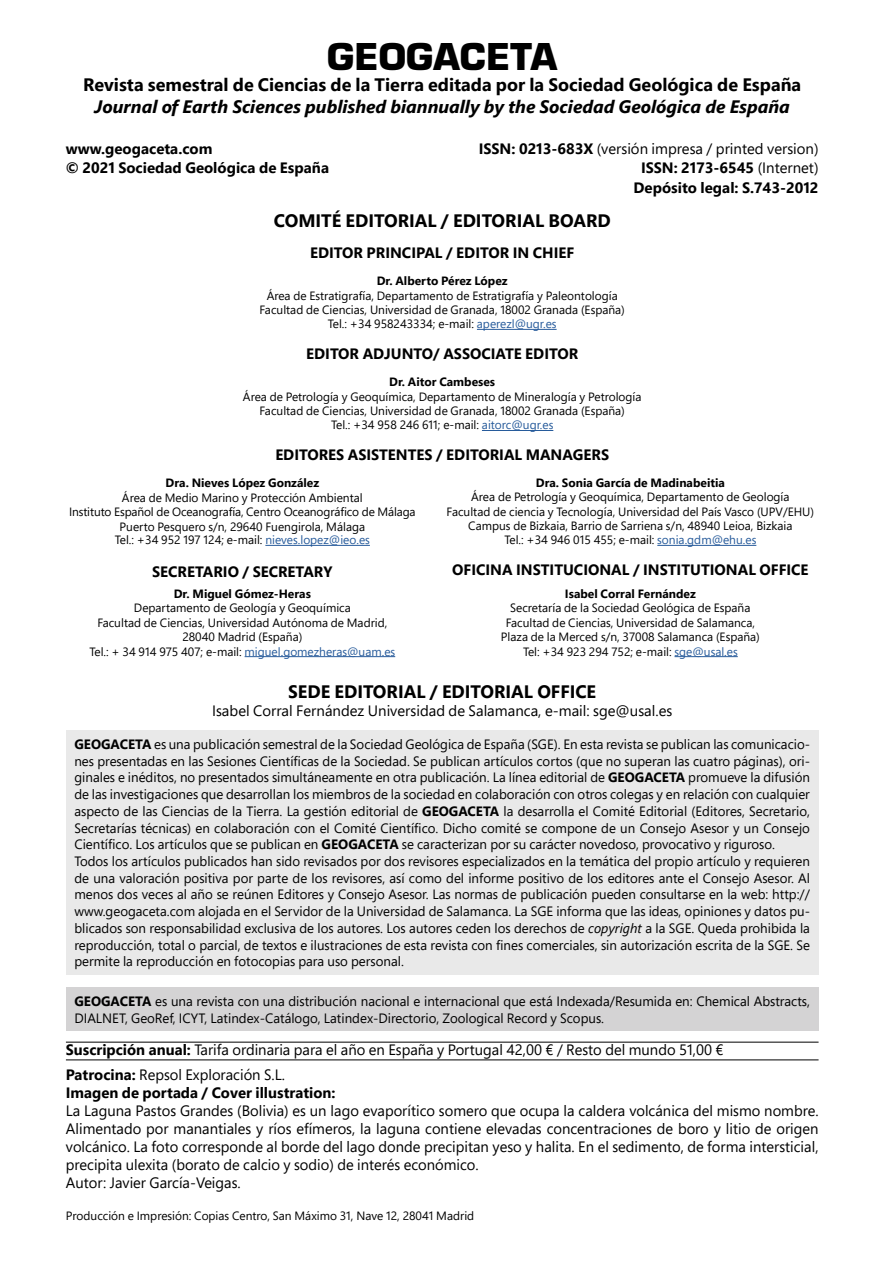
<style>
.page{position:relative;width:893px;height:1263px;background:#fff}
.page>*{position:absolute;margin:0;border:0;box-sizing:border-box;transform-origin:0 0}
.t1{font:700 36px "Eurostile LT Std";color:#000}
.t2{font:700 18px/21.6px "Segoe Pro";color:#000;text-align:center}
.t3{font:15px/18px "Segoe Pro";color:#000}
.t4{font:700 15px/19.5px "Segoe Pro";color:#000;text-align:center}
.t5{font:13.5px/16.6px "Segoe Pro";color:#000}
.t6{font:12px/14.4px "Segoe Pro";color:#000;text-align:center}
.s1{font-style:italic}
.s2{font-weight:700}
.s3{font-weight:400}
.s4{color:#275b9b}
</style>
<div class="page">
<hr style="left:477px;top:329px;width:80px;height:1px;background:#275b9b">
<hr style="left:482px;top:430px;width:71px;height:1px;background:#275b9b">
<hr style="left:265px;top:545px;width:105px;height:1px;background:#275b9b">
<hr style="left:245px;top:656px;width:150px;height:1px;background:#275b9b">
<hr style="left:657px;top:545px;width:99px;height:1px;background:#275b9b">
<hr style="left:674px;top:656px;width:64px;height:1px;background:#275b9b">
<div style="left:66px;top:730px;width:753px;height:245px;background:#e9e9e9"></div>
<div style="left:66px;top:988px;width:753px;height:43px;background:#d4d3d4"></div>
<hr style="left:66px;top:1042px;width:753px;height:1px;background:#000">
<hr style="left:66px;top:1059px;width:753px;height:1px;background:#000">
<p class="t1" style="left:327px;top:34px;width:232px">GEOGACETA</p>
<p class="t2" style="left:83px;top:73px;width:720px">Revista semestral de Ciencias de la Tierra editada por la Sociedad Geológica de España<br><span class="s1">Journal of Earth Sciences published biannually by the Sociedad Geológica de España</span></p>
<p class="t4" style="left:66px;top:138px;width:148px">www.geogaceta.com</p>
<p class="t3" style="left:479px;top:139px;width:341px"><span class="s2">ISSN: 0213-683X</span> (versión impresa / printed version)</p>
<p class="t4" style="left:66px;top:158px;width:265px">© 2021 Sociedad Geológica de España</p>
<p class="t4" style="left:634px;top:158px;width:186px">ISSN: 2173-6545 <span class="s3">(Internet)<br></span>Depósito legal: S.743-2012</p>
<p class="t2" style="left:274px;top:209px;width:338px">COMITÉ EDITORIAL / EDITORIAL BOARD</p>
<p class="t4" style="left:310px;top:242px;width:266px">EDITOR PRINCIPAL / EDITOR IN CHIEF</p>
<p class="t6" style="left:260px;top:273px;width:367px"><span class="s2">Dr. Alberto Pérez López<br></span>Área de Estratigrafía, Departamento de Estratigrafía y Paleontología Facultad de Ciencias, Universidad de Granada, 18002 Granada (España)<br>Tel.: +34 958243334; e-mail: <span class="s4">aperezl@ugr.es</span></p>
<p class="t4" style="left:306px;top:344px;width:274px">EDITOR ADJUNTO/ ASSOCIATE EDITOR</p>
<p class="t6" style="left:243px;top:374px;width:400px"><span class="s2">Dr. Aitor Cambeses<br></span>Área de Petrología y Geoquímica, Departamento de Mineralogía y Petrología Facultad de Ciencias, Universidad de Granada, 18002 Granada (España)<br>Tel.: +34 958 246 611; e-mail: <span class="s4">aitorc@ugr.es</span></p>
<p class="t4" style="left:275px;top:445px;width:335px">EDITORES ASISTENTES / EDITORIAL MANAGERS</p>
<p class="t6" style="left:69px;top:475px;width:348px;line-height:14.9px"><span class="s2">Dra. Nieves López González<br></span>Área de Medio Marino y Protección Ambiental<br>Instituto Español de Oceanografía, Centro Oceanográfico de Málaga Puerto Pesquero s/n, 29640 Fuengirola, Málaga</p>
<p class="t6" style="left:115px;top:533px;width:256px">Tel.: +34 952 197 124; e-mail: <span class="s4">nieves.lopez@ieo.es</span></p>
<p class="t4" style="left:152px;top:562px;width:182px">SECRETARIO / SECRETARY</p>
<p class="t6" style="left:90px;top:586px;width:307px"><span class="s2">Dr. Miguel Gómez-Heras<br></span>Departamento de Geología y Geoquímica<br>Facultad de Ciencias, Universidad Autónoma de Madrid, 28040 Madrid (España)<br>Tel.: + 34 914 975 407; e-mail: <span class="s4">miguel.gomezheras@uam.es</span></p>
<p class="t6" style="left:447px;top:475px;width:369px"><span class="s2">Dra. Sonia García de Madinabeitia<br></span>Área de Petrología y Geoquímica, Departamento de Geología<br>Facultad de ciencia y Tecnología, Universidad del País Vasco (UPV/EHU)<br>Campus de Bizkaia, Barrio de Sarriena s/n, 48940 Leioa, Bizkaia<br>Tel.: +34 946 015 455; e-mail: <span class="s4">sonia.gdm@ehu.es</span></p>
<p class="t4" style="left:452px;top:560px;width:358px">OFICINA INSTITUCIONAL / INSTITUTIONAL OFFICE</p>
<p class="t6" style="left:501px;top:586px;width:261px"><span class="s2">Isabel Corral Fernández<br></span>Secretaría de la Sociedad Geológica de España Facultad de Ciencias, Universidad de Salamanca, Plaza de la Merced s/n, 37008 Salamanca (España)<br>Tel: +34 923 294 752; e-mail: <span class="s4">sge@usal.es</span></p>
<p class="t2" style="left:288px;top:680px;width:309px">SEDE EDITORIAL / EDITORIAL OFFICE</p>
<p class="t3" style="left:212px;top:701px;width:462px">Isabel Corral Fernández Universidad de Salamanca, e-mail: sge@usal.es</p>
<p class="t5" style="left:74px;top:736px;width:737px"><span class="s2">GEOGACETA</span> es una publicación semestral de la Sociedad Geológica de España (SGE). En esta revista se publican las comunicacio&shy;nes presentadas en las Sesiones Científicas de la Sociedad. Se publican artículos cortos (que no superan las cuatro páginas), ori&shy;ginales e inéditos, no presentados simultáneamente en otra publicación. La línea editorial de <span class="s2">GEOGACETA</span> promueve la difusión de las investigaciones que desarrollan los miembros de la sociedad en colaboración con otros colegas y en relación con cualquier aspecto de las Ciencias de la Tierra. La gestión editorial de <span class="s2">GEOGACETA</span> la desarrolla el Comité Editorial (Editores, Secretario, Secretarías técnicas) en colaboración con el Comité Científico. Dicho comité se compone de un Consejo Asesor y un Consejo Científico. Los artículos que se publican en <span class="s2">GEOGACETA</span> se caracterizan por su carácter novedoso, provocativo y riguroso.<br>Todos los artículos publicados han sido revisados por dos revisores especializados en la temática del propio artículo y requieren de una valoración positiva por parte de los revisores, así como del informe positivo de los editores ante el Consejo Asesor. Al menos dos veces al año se reúnen Editores y Consejo Asesor. Las normas de publicación pueden consultarse en la web: http:// www.geogaceta.com alojada en el Servidor de la Universidad de Salamanca. La SGE informa que las ideas, opiniones y datos pu&shy;blicados son responsabilidad exclusiva de los autores. Los autores ceden los derechos de <span class="s1">copyright</span> a la SGE. Queda prohibida la reproducción, total o parcial, de textos e ilustraciones de esta revista con fines comerciales, sin autorización escrita de la SGE. Se permite la reproducción en fotocopias para uso personal.</p>
<p class="t5" style="left:74px;top:993px;width:737px;line-height:16.2px"><span class="s2">GEOGACETA</span> es una revista con una distribución nacional e internacional que está Indexada/Resumida en: Chemical Abstracts,<br>DIALNET, GeoRef, ICYT, Latindex-Catálogo, Latindex-Directorio, Zoological Record y Scopus.</p>
<p class="t3" style="left:66px;top:1037px;width:659px;line-height:24.8px"><span class="s2">Suscripción anual:</span> Tarifa ordinaria para el año en España y Portugal 42,00 € / Resto del mundo 51,00 €<br><span class="s2">Patrocina:</span> Repsol Exploración S.L.</p>
<p class="t3" style="left:66px;top:1083px;width:754px"><span class="s2">Imagen de portada / Cover illustration:<br></span>La Laguna Pastos Grandes (Bolivia) es un lago evaporítico somero que ocupa la caldera volcánica del mismo nombre.<br>Alimentado por manantiales y ríos efímeros, la laguna contiene elevadas concentraciones de boro y litio de origen volcánico. La foto corresponde al borde del lago donde precipitan yeso y halita. En el sedimento, de forma intersticial, precipita ulexita (borato de calcio y sodio) de interés económico.<br>Autor: Javier García-Veigas.</p>
<p class="t6" style="left:66px;top:1209px;width:410px">Producción e Impresión: Copias Centro, San Máximo 31, Nave 12, 28041 Madrid</p>
</div>
